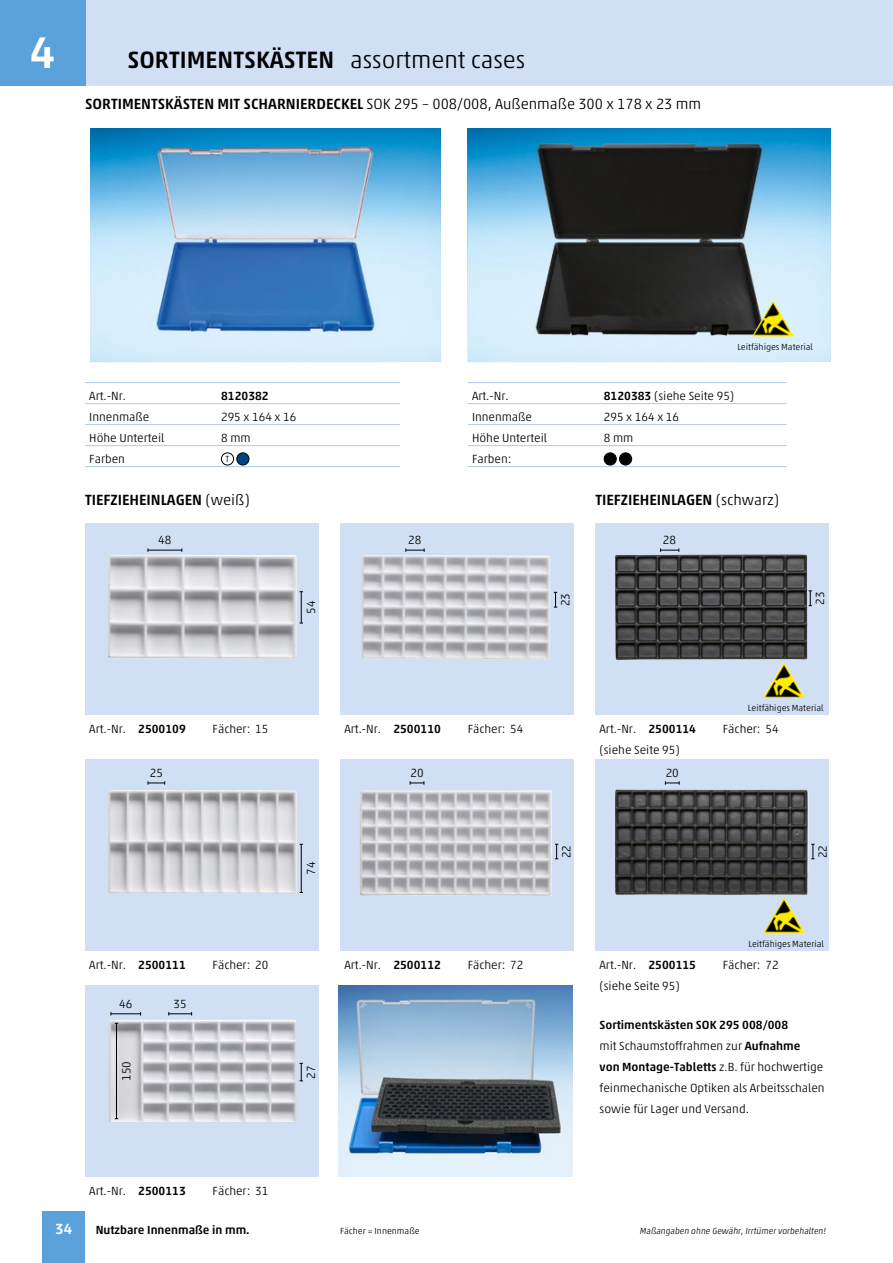
<style>
.page{position:relative;width:893px;height:1263px;background:#fff}
.page>*{position:absolute;margin:0;border:0;box-sizing:border-box;transform-origin:0 0}
.t1{font:500 45px "Akko Pro";color:#fff}
.t2{font:500 24px "Akko Pro";color:#000}
.t3{font:300 15px "Akko Pro";color:#000}
.t4{font:500 15px "Akko Pro";color:#000}
.t5{font:500 15px "Akko Pro";color:#fff}
.t6{font:300 12px/21px "Akko Pro";color:#000}
.t7{font:500 12px "Akko Pro";color:#000}
.t8{font:300 9px "Akko Pro";color:#000}
.t9{font:italic 300 9px "Akko Pro";color:#000}
.s1{font-weight:300}
.s2{font-weight:500}
</style>
<div class="page">
<div style="left:85px;top:523px;width:234px;height:191px;background:#d0dff4"></div>
<div style="left:340px;top:523px;width:234px;height:191px;background:#d0dff4"></div>
<div style="left:595px;top:523px;width:234px;height:191px;background:#d0dff4"></div>
<div style="left:595px;top:759px;width:234px;height:191px;background:#d0dff4"></div>
<div style="left:340px;top:759px;width:234px;height:191px;background:#d0dff4"></div>
<div style="left:85px;top:759px;width:234px;height:191px;background:#d0dff4"></div>
<div style="left:85px;top:986px;width:234px;height:191px;background:#d0dff4"></div>
<hr style="left:85px;top:382px;width:315px;height:1px;background:#adcaeb">
<hr style="left:85px;top:403px;width:315px;height:1px;background:#adcaeb">
<hr style="left:85px;top:424px;width:315px;height:1px;background:#adcaeb">
<hr style="left:85px;top:445px;width:315px;height:1px;background:#adcaeb">
<hr style="left:85px;top:466px;width:315px;height:1px;background:#adcaeb">
<hr style="left:468px;top:382px;width:319px;height:1px;background:#adcaeb">
<hr style="left:468px;top:403px;width:319px;height:1px;background:#adcaeb">
<hr style="left:468px;top:424px;width:319px;height:1px;background:#adcaeb">
<hr style="left:468px;top:445px;width:319px;height:1px;background:#adcaeb">
<hr style="left:468px;top:466px;width:319px;height:1px;background:#adcaeb">
<img style="left:91px;top:128px;width:350px;height:234px">
<img style="left:469px;top:128px;width:361px;height:234px">
<img style="left:108px;top:555px;width:189px;height:104px">
<img style="left:108px;top:790px;width:189px;height:104px">
<img style="left:108px;top:1020px;width:189px;height:102px">
<img style="left:362px;top:555px;width:188px;height:104px">
<img style="left:360px;top:790px;width:192px;height:106px">
<img style="left:615px;top:554px;width:192px;height:106px">
<img style="left:615px;top:789px;width:193px;height:106px">
<div style="left:0;top:0;width:893px;height:85px;background:#d0dff4"></div>
<hr style="left:148px;top:550px;width:34px;height:1px;background:#000">
<svg style="left:148px;top:781px;width:17px;height:4px"></svg>
<svg style="left:168px;top:1012px;width:24px;height:3px"></svg>
<hr style="left:111px;top:1013px;width:30px;height:1px;background:#000">
<svg style="left:410px;top:781px;width:15px;height:4px"></svg>
<svg style="left:665px;top:781px;width:15px;height:4px"></svg>
<svg style="left:405px;top:548px;width:20px;height:4px"></svg>
<svg style="left:660px;top:548px;width:19px;height:4px"></svg>
<hr style="left:301px;top:592px;width:1px;height:31px;background:#000">
<hr style="left:301px;top:844px;width:1px;height:48px;background:#000">
<svg style="left:300px;top:1063px;width:3px;height:18px"></svg>
<hr style="left:116px;top:1023px;width:1px;height:96px;background:#000">
<svg style="left:555px;top:844px;width:3px;height:15px"></svg>
<svg style="left:811px;top:844px;width:4px;height:15px"></svg>
<svg style="left:554px;top:592px;width:3px;height:16px"></svg>
<svg style="left:809px;top:590px;width:3px;height:16px"></svg>
<div style="left:0;top:0;width:85px;height:85px;background:#5aa2d9"></div>
<div style="left:43px;top:1212px;width:42px;height:51px;background:#5aa2d9"></div>
<div style="left:604px;top:453px;width:12px;height:12px;background:#000;border-radius:50%"></div>
<div style="left:604px;top:453px;width:13px;height:12px;border:1px solid #000;border-radius:50%"></div>
<div style="left:619px;top:453px;width:13px;height:12px;background:#000;border-radius:50%"></div>
<div style="left:619px;top:453px;width:13px;height:12px;border:1px solid #000;border-radius:50%"></div>
<div style="left:221px;top:453px;width:13px;height:12px;border:1px solid #000;border-radius:50%"></div>
<div style="left:237px;top:453px;width:12px;height:12px;background:#004380;border-radius:50%"></div>
<div style="left:236px;top:453px;width:13px;height:12px;border:1px solid #000;border-radius:50%"></div>
<img style="left:753px;top:301px;width:40px;height:36px">
<img style="left:764px;top:898px;width:41px;height:35px">
<img style="left:763px;top:662px;width:41px;height:36px">
<img style="left:339px;top:986px;width:234px;height:191px">
<h1 class="t1" style="left:30px;top:25px;width:27px">4</h1>
<h2 class="t2" style="left:128px;top:45px;width:399px">SORTIMENTSKÄSTEN <span class="s1">assortment cases</span></h2>
<p class="t3" style="left:85px;top:95px;width:618px"><span class="s2">SORTIMENTSKÄSTEN MIT SCHARNIERDECKEL</span> SOK 295 – 008/008, Außenmaße 300 x 178 x 23 mm</p>
<p class="t6" style="left:89px;top:385px;width:38px">Art.-Nr.</p>
<p class="t7" style="left:221px;top:389px;width:49px">8120382</p>
<p class="t6" style="left:89px;top:406px;width:62px">Innenmaße</p>
<p class="t6" style="left:221px;top:406px;width:77px">295 x 164 x 16</p>
<p class="t6" style="left:89px;top:427px;width:77px">Höhe Unterteil</p>
<p class="t6" style="left:221px;top:427px;width:31px">8 mm</p>
<p class="t6" style="left:89px;top:448px;width:37px">Farben</p>
<p class="t8" style="left:225px;top:454px;width:5px">T</p>
<p class="t8" style="left:737px;top:341px;width:77px">Leitfähiges Material</p>
<p class="t6" style="left:472px;top:385px;width:38px">Art.-Nr.</p>
<p class="t6" style="left:604px;top:385px;width:132px"><span class="s2">8120383</span> (siehe Seite 95)</p>
<p class="t6" style="left:472px;top:406px;width:62px">Innenmaße</p>
<p class="t6" style="left:604px;top:406px;width:77px">295 x 164 x 16</p>
<p class="t6" style="left:472px;top:427px;width:77px">Höhe Unterteil</p>
<p class="t6" style="left:604px;top:427px;width:31px">8 mm</p>
<p class="t6" style="left:472px;top:448px;width:41px">Farben:</p>
<p class="t4" style="left:85px;top:490px;width:166px">TIEFZIEHEINLAGEN <span class="s1">(weiß)</span></p>
<p class="t4" style="left:595px;top:490px;width:185px">TIEFZIEHEINLAGEN <span class="s1">(schwarz)</span></p>
<p class="t6" style="left:158px;top:530px;width:15px">48</p>
<p class="t6" style="left:300px;top:614px;width:15px;rotate:-90deg">54</p>
<p class="t6" style="left:408px;top:530px;width:15px">28</p>
<p class="t6" style="left:663px;top:530px;width:15px">28</p>
<p class="t6" style="left:555px;top:606px;width:15px;rotate:-90deg">23</p>
<p class="t6" style="left:809px;top:605px;width:15px;rotate:-90deg">23</p>
<p class="t6" style="left:89px;top:718px;width:98px">Art.-Nr. <span class="s2">2500109</span></p>
<p class="t6" style="left:213px;top:718px;width:57px">Fächer: 15</p>
<p class="t6" style="left:150px;top:762px;width:15px">25</p>
<p class="t6" style="left:89px;top:954px;width:98px">Art.-Nr. <span class="s2">2500111</span></p>
<p class="t6" style="left:213px;top:954px;width:57px">Fächer: 20</p>
<p class="t6" style="left:119px;top:993px;width:15px">46</p>
<p class="t6" style="left:174px;top:993px;width:15px">35</p>
<p class="t6" style="left:300px;top:875px;width:15px;rotate:-90deg">74</p>
<p class="t6" style="left:116px;top:1081px;width:21px;rotate:-90deg">150</p>
<p class="t6" style="left:300px;top:1079px;width:15px;rotate:-90deg">27</p>
<p class="t6" style="left:344px;top:718px;width:98px">Art.-Nr. <span class="s2">2500110</span></p>
<p class="t6" style="left:468px;top:718px;width:57px">Fächer: 54</p>
<p class="t8" style="left:748px;top:703px;width:77px">Leitfähiges Material</p>
<p class="t6" style="left:600px;top:718px;width:98px">Art.-Nr. <span class="s2">2500114</span></p>
<p class="t6" style="left:723px;top:718px;width:57px">Fächer: 54</p>
<p class="t6" style="left:600px;top:739px;width:82px">(siehe Seite 95)</p>
<p class="t6" style="left:410px;top:762px;width:15px">20</p>
<p class="t6" style="left:666px;top:762px;width:15px">20</p>
<p class="t6" style="left:556px;top:858px;width:15px;rotate:-90deg">22</p>
<p class="t6" style="left:812px;top:858px;width:15px;rotate:-90deg">22</p>
<p class="t6" style="left:344px;top:954px;width:98px">Art.-Nr. <span class="s2">2500112</span></p>
<p class="t6" style="left:468px;top:954px;width:57px">Fächer: 72</p>
<p class="t8" style="left:748px;top:938px;width:77px">Leitfähiges Material</p>
<p class="t6" style="left:600px;top:954px;width:98px">Art.-Nr. <span class="s2">2500115</span></p>
<p class="t6" style="left:723px;top:954px;width:57px">Fächer: 72</p>
<p class="t6" style="left:600px;top:975px;width:82px">(siehe Seite 95)</p>
<p class="t6" style="left:600px;top:1014px;width:227px"><span class="s2">Sortimentskästen SOK 295 008/008<br></span>mit Schaumstoffrahmen zur <span class="s2">Aufnahme<br>von Montage-Tabletts</span> z.B. für hochwertige feinmechanische Optiken als Arbeitsschalen sowie für Lager und Versand.</p>
<p class="t5" style="left:55px;top:1219px;width:19px">34</p>
<p class="t6" style="left:89px;top:1180px;width:98px">Art.-Nr. <span class="s2">2500113</span></p>
<p class="t6" style="left:213px;top:1180px;width:57px">Fächer: 31</p>
<p class="t7" style="left:96px;top:1222px;width:155px">Nutzbare Innenmaße in mm.</p>
<p class="t8" style="left:340px;top:1225px;width:81px">Fächer = Innenmaße</p>
<p class="t9" style="left:640px;top:1225px;width:187px">Maßangaben ohne Gewähr, Irrtümer vorbehalten!</p>
</div>
